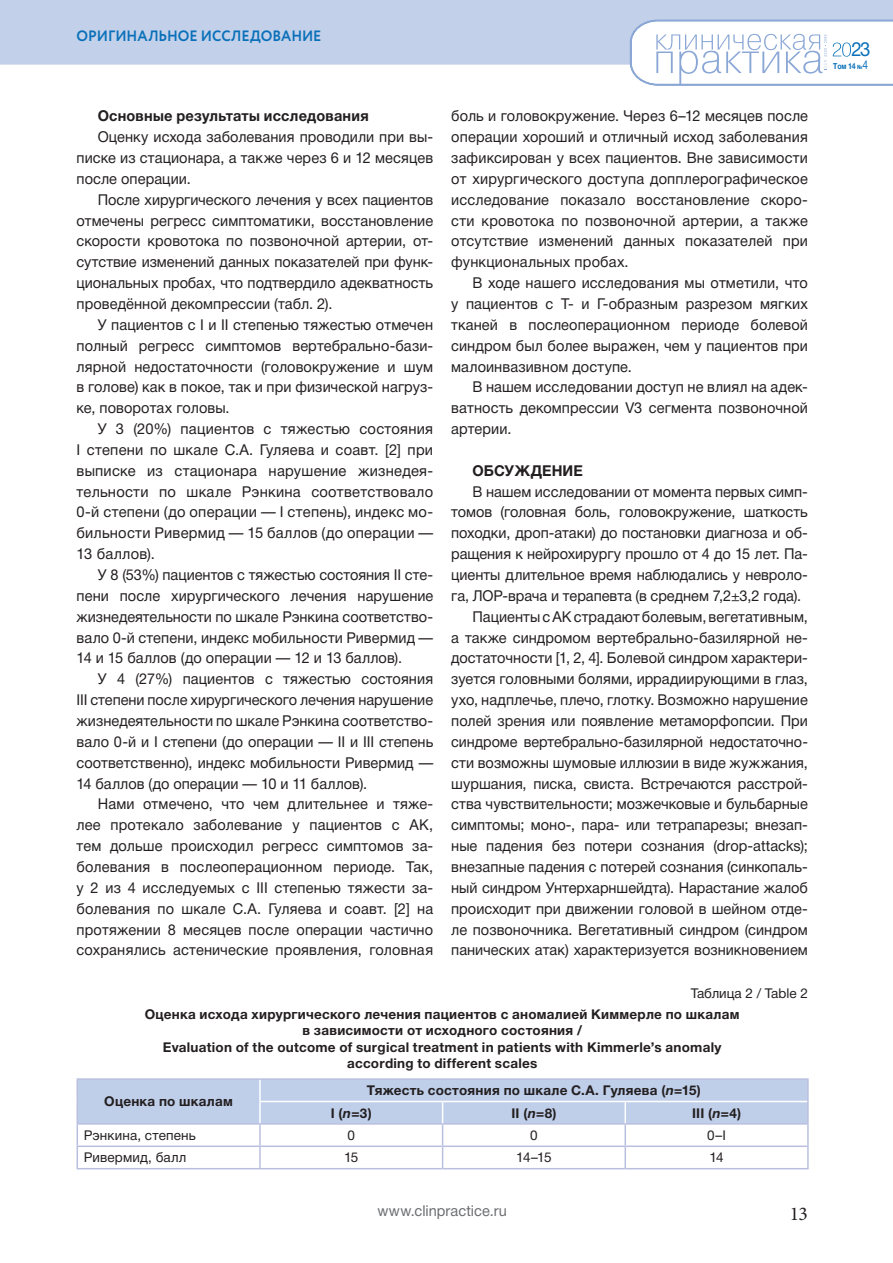
<style>
.page{position:relative;width:893px;height:1263px;background:#fff}
.page>*{position:absolute;margin:0;border:0;box-sizing:border-box;transform-origin:0 0}
.t1{font:19.5px "Helvetica Neue Cyr";color:#0970b9;scale:.95 1}
.t2{font:19.5px "Minion Pro";color:#231f20}
.t3{font:15px/20.9px "Helvetica Neue Cyr";color:#231f20;text-align:justify}
.t4{font:15px "Helvetica Neue Cyr";color:#231f20;scale:.96 1}
.t5{font:700 15px "Helvetica Neue Cyr";letter-spacing:.01em;color:#231f20}
.t6{font:700 15px "Circe";letter-spacing:-.005em;color:#0970b9;scale:.95 1}
.t7{font:15px "Helvetica Neue Cyr";letter-spacing:.005em;color:#6c6d70}
.t8{font:700 13.5px/16.5px "Helvetica Neue Cyr";letter-spacing:.02em;color:#231f20;text-align:center}
.t9{font:13.5px "Helvetica Neue Cyr";letter-spacing:.01em;color:#231f20}
.t10{font:700 8.25px "Helvetica Neue Cyr";color:#0970b9;scale:.85 1}
.s1{font-style:italic}
.s2{font-size:6px}
.s3{font-weight:400;font-size:12px}
</style>
<div class="page">
<div style="left:0;top:0;width:893px;height:65px;background:#c3d0e9"></div>
<svg style="left:629px;top:19px;width:264px;height:67px"></svg>
<hr style="left:77px;top:1078px;width:183px;height:2px;background:#babfe0">
<hr style="left:260px;top:1078px;width:183px;height:2px;background:#babfe0">
<hr style="left:443px;top:1078px;width:182px;height:2px;background:#babfe0">
<hr style="left:625px;top:1078px;width:184px;height:2px;background:#babfe0">
<hr style="left:807px;top:1080px;width:2px;height:21px;background:#babfe0">
<hr style="left:807px;top:1101px;width:2px;height:22px;background:#babfe0">
<hr style="left:625px;top:1123px;width:184px;height:2px;background:#babfe0">
<hr style="left:807px;top:1125px;width:2px;height:20px;background:#babfe0">
<hr style="left:625px;top:1145px;width:184px;height:2px;background:#babfe0">
<hr style="left:807px;top:1147px;width:2px;height:21px;background:#babfe0">
<hr style="left:77px;top:1168px;width:183px;height:1px;background:#babfe0">
<hr style="left:260px;top:1168px;width:183px;height:1px;background:#babfe0">
<hr style="left:443px;top:1168px;width:182px;height:1px;background:#babfe0">
<hr style="left:625px;top:1168px;width:184px;height:1px;background:#babfe0">
<svg style="left:77px;top:1080px;width:731px;height:88px"></svg>
<hr style="left:625px;top:1101px;width:182px;height:1px;background:#fff">
<hr style="left:624px;top:1102px;width:2px;height:21px;background:#fff">
<p class="t6" style="left:77px;top:26px;width:259px">ОРИГИНАЛЬНОЕ ИССЛЕДОВАНИЕ</p>
<p class="t5" style="left:98px;top:108px;width:272px">Основные результаты исследования</p>
<p class="t3" style="left:77px;top:127px;width:358px;text-indent:21px">Оценку исхода заболевания проводили при вы&shy;писке из стационара, а также через 6 и 12 месяцев после операции.</p>
<p class="t3" style="left:77px;top:189px;width:358px;text-indent:21px">После хирургического лечения у всех пациентов отмечены регресс симптоматики, восстановление скорости кровотока по позвоночной артерии, от&shy;сутствие изменений данных показателей при функ&shy;циональных пробах, что подтвердило адекватность проведённой декомпрессии (табл. 2).</p>
<p class="t3" style="left:77px;top:314px;width:358px;text-indent:21px">У пациентов с I и II степенью тяжестью отмечен полный регресс симптомов вертебрально-бази&shy;лярной недостаточности (головокружение и шум в голове) как в покое, так и при физической нагруз&shy;ке, поворотах головы.</p>
<p class="t3" style="left:77px;top:418px;width:358px;text-indent:21px">У 3 (20%) пациентов с тяжестью состояния I степени по шкале С.А. Гуляева и соавт. [2] при выписке из стационара нарушение жизнедея&shy;тельности по шкале Рэнкина соответствовало 0-й степени (до операции — I степень), индекс мо&shy;бильности Ривермид — 15 баллов (до операции — 13 баллов).</p>
<p class="t3" style="left:77px;top:564px;width:358px;text-indent:21px">У 8 (53%) пациентов с тяжестью состояния II сте&shy;пени после хирургического лечения нарушение жизнедеятельности по шкале Рэнкина соответство&shy;вало 0-й степени, индекс мобильности Ривермид — 14 и 15 баллов (до операции — 12 и 13 баллов).</p>
<p class="t3" style="left:77px;top:669px;width:358px;text-indent:21px">У 4 (27%) пациентов с тяжестью состояния III степени после хирургического лечения нарушение жизнедеятельности по шкале Рэнкина соответство&shy;вало 0-й и I степени (до операции — II и III степень соответственно), индекс мобильности Ривермид — 14 баллов (до операции — 10 и 11 баллов).</p>
<p class="t3" style="left:77px;top:794px;width:358px;text-indent:21px">Нами отмечено, что чем длительнее и тяже&shy;лее протекало заболевание у пациентов с АК, тем дольше происходил регресс симптомов за&shy;болевания в послеоперационном периоде. Так, у 2 из 4 исследуемых с III степенью тяжести за&shy;болевания по шкале С.А. Гуляева и соавт. [2] на протяжении 8 месяцев после операции частично сохранялись астенические проявления, головная</p>
<p class="t3" style="left:451px;top:106px;width:358px">боль и головокружение. Через 6–12 месяцев после операции хороший и отличный исход заболевания зафиксирован у всех пациентов. Вне зависимости от хирургического доступа допплерографическое исследование показало восстановление скоро&shy;сти кровотока по позвоночной артерии, а также отсутствие изменений данных показателей при функциональных пробах.</p>
<p class="t3" style="left:451px;top:272px;width:358px;text-indent:21px">В ходе нашего исследования мы отметили, что у пациентов с Т- и Г-образным разрезом мягких тканей в послеоперационном периоде болевой синдром был более выражен, чем у пациентов при малоинвазивном доступе.</p>
<p class="t3" style="left:451px;top:377px;width:358px;text-indent:21px">В нашем исследовании доступ не влиял на адек&shy;ватность декомпрессии V3 сегмента позвоночной артерии.</p>
<p class="t5" style="left:472px;top:462px;width:112px">ОБСУЖДЕНИЕ</p>
<p class="t3" style="left:472px;top:481px;width:335px">В нашем исследовании от момента первых симп-</p>
<p class="t3" style="left:451px;top:502px;width:358px">томов (головная боль, головокружение, шаткость</p>
<p class="t3" style="left:451px;top:523px;width:358px">походки, дроп-атаки) до постановки диагноза и об-</p>
<p class="t3" style="left:451px;top:544px;width:358px">ращения к нейрохирургу прошло от 4 до 15 лет. Па-</p>
<p class="t3" style="left:451px;top:564px;width:358px">циенты длительное время наблюдались у невроло-</p>
<p class="t3" style="left:451px;top:585px;width:351px">га, ЛОР-врача и терапевта (в среднем 7,2±3,2 года).</p>
<p class="t3" style="left:472px;top:606px;width:337px">Пациенты с АК страдают болевым, вегетативным,</p>
<p class="t3" style="left:451px;top:627px;width:358px">а также синдромом вертебрально-базилярной не-</p>
<p class="t3" style="left:451px;top:648px;width:358px">достаточности [1, 2, 4]. Болевой синдром характери-</p>
<p class="t3" style="left:451px;top:669px;width:358px">зуется головными болями, иррадиирующими в глаз,</p>
<p class="t3" style="left:451px;top:689px;width:358px">ухо, надплечье, плечо, глотку. Возможно нарушение</p>
<p class="t3" style="left:451px;top:710px;width:358px">полей зрения или появление метаморфопсии. При</p>
<p class="t4" style="left:451px;top:733px;width:373px">синдроме вертебрально-базилярной недостаточно-</p>
<p class="t3" style="left:451px;top:752px;width:358px">сти возможны шумовые иллюзии в виде жужжания,</p>
<p class="t3" style="left:451px;top:773px;width:358px">шуршания, писка, свиста. Встречаются расстрой-</p>
<p class="t3" style="left:451px;top:794px;width:358px">ства чувствительности; мозжечковые и бульбарные</p>
<p class="t3" style="left:451px;top:815px;width:358px">симптомы; моно-, пара- или тетрапарезы; внезап-</p>
<p class="t3" style="left:451px;top:835px;width:358px">ные падения без потери сознания (drop-attacks);</p>
<p class="t3" style="left:451px;top:856px;width:358px">внезапные падения с потерей сознания (синкопаль-</p>
<p class="t3" style="left:451px;top:877px;width:358px">ный синдром Унтерхарншейдта). Нарастание жалоб</p>
<p class="t3" style="left:451px;top:898px;width:358px">происходит при движении головой в шейном отде-</p>
<p class="t3" style="left:451px;top:919px;width:358px">ле позвоночника. Вегетативный синдром (синдром</p>
<p class="t3" style="left:451px;top:940px;width:358px">панических атак) характеризуется возникновением</p>
<p class="t9" style="left:691px;top:986px;width:119px">Таблица 2 / Table 2</p>
<p class="t8" style="left:145px;top:1006px;width:596px">Оценка исхода хирургического лечения пациентов с аномалией Киммерле по шкалам в зависимости от исходного состояния /<br>Evaluation of the outcome of surgical treatment in patients with Kimmerle’s anomaly according to different scales</p>
<p class="t8" style="left:104px;top:1093px;width:130px">Оценка по шкалам</p>
<p class="t8" style="left:331px;top:1079px;width:371px;line-height:22.4px;text-align:left;text-indent:36px">Тяжесть состояния по шкале С.А. Гуляева (<span class="s1">n</span>=15)<br>I (<span class="s1">n</span>=3)</p>
<p class="t8" style="left:511px;top:1104px;width:47px">II (<span class="s1">n</span>=8)</p>
<p class="t8" style="left:692px;top:1104px;width:51px">III (<span class="s1">n</span>=4)</p>
<p class="t9" style="left:84px;top:1128px;width:114px">Рэнкина, степень</p>
<p class="t9" style="left:348px;top:1128px;width:9px">0</p>
<p class="t9" style="left:530px;top:1128px;width:9px">0</p>
<p class="t9" style="left:707px;top:1128px;width:21px">0–I</p>
<p class="t9" style="left:84px;top:1150px;width:104px">Ривермид, балл</p>
<p class="t9" style="left:344px;top:1150px;width:16px">15</p>
<p class="t9" style="left:516px;top:1150px;width:37px">14–15</p>
<p class="t9" style="left:709px;top:1150px;width:16px">14</p>
<p class="t7" style="left:377px;top:1203px;width:131px">www.clinpractice.ru</p>
<h1 class="t2" style="left:790px;top:1200px;width:20px">13</h1>
<h1 class="t1" style="left:851px;top:39px;width:22px">23</h1>
<p class="t10" style="left:833px;top:61px;width:43px">Том 14 <span class="s2">№</span><span class="s3">4</span></p>
</div>
